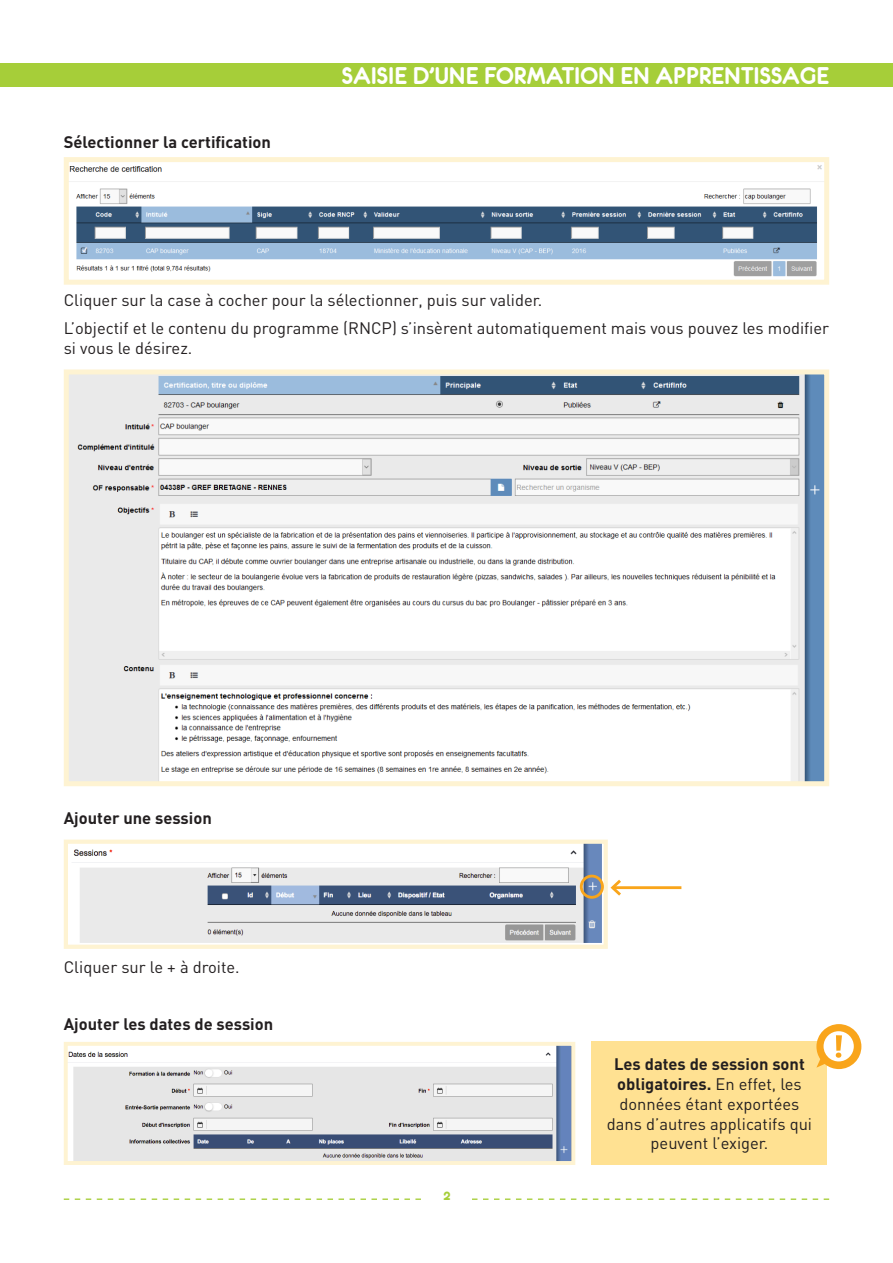
<style>
.page{position:relative;width:893px;height:1263px;background:#fff}
.page>*{position:absolute;margin:0;border:0;box-sizing:border-box;transform-origin:0 0}
.t1{font:25.8px "Eurofurencebold";color:#fff}
.texte{font:16.5px/19.8px "DIN";color:#231f20}
.texte-2{font:700 16.5px "DIN";color:#231f20}
.t2{font:15px "Eurofurencebold";color:#a6ce39}
.s1{font-weight:700}
</style>
<div class="page">
<div style="left:0;top:64px;width:893px;height:23px;background:#a6ce39"></div>
<svg style="left:64px;top:1198px;width:357px;height:2px"></svg>
<svg style="left:472px;top:1198px;width:357px;height:2px"></svg>
<svg style="left:64px;top:157px;width:765px;height:128px"></svg>
<svg style="left:64px;top:369px;width:765px;height:418px"></svg>
<svg style="left:64px;top:839px;width:544px;height:110px"></svg>
<div style="left:580px;top:875px;width:24px;height:24px;border:3px solid #f9a51b;border-radius:50%"></div>
<hr style="left:613px;top:886px;width:68px;height:3px;background:#f9a51b">
<svg style="left:610px;top:879px;width:14px;height:17px"></svg>
<svg style="left:64px;top:1042px;width:512px;height:123px"></svg>
<div style="left:592px;top:1041px;width:235px;height:124px;background:#ffe192"></div>
<svg style="left:816px;top:1024px;width:45px;height:45px"></svg>
<p class="texte-2" style="left:64px;top:131px;width:209px">Sélectionner la certification</p>
<h1 class="t1" style="left:342px;top:63px;width:489px">SAISIE D’UNE FORMATION EN APPRENTISSAGE</h1>
<p class="texte" style="left:64px;top:290px;width:480px">Cliquer sur la case à cocher pour la sélectionner, puis sur valider.</p>
<p class="texte" style="left:64px;top:318px;width:767px">L’objectif et le contenu du programme (RNCP) s’insèrent automatiquement mais vous pouvez les modifier si vous le désirez.</p>
<p class="texte-2" style="left:64px;top:808px;width:150px">Ajouter une session</p>
<p class="texte" style="left:64px;top:957px;width:177px">Cliquer sur le + à droite.</p>
<p class="texte-2" style="left:64px;top:1014px;width:211px">Ajouter les dates de session</p>
<p class="t2" style="left:443px;top:1187px;width:9px">2</p>
<p class="texte" style="left:607px;top:1054px;width:207px;text-align:center"><span class="s1">Les dates de session sont obligatoires.</span> En effet, les données étant exportées dans d’autres applicatifs qui peuvent l’exiger.</p>
</div>
